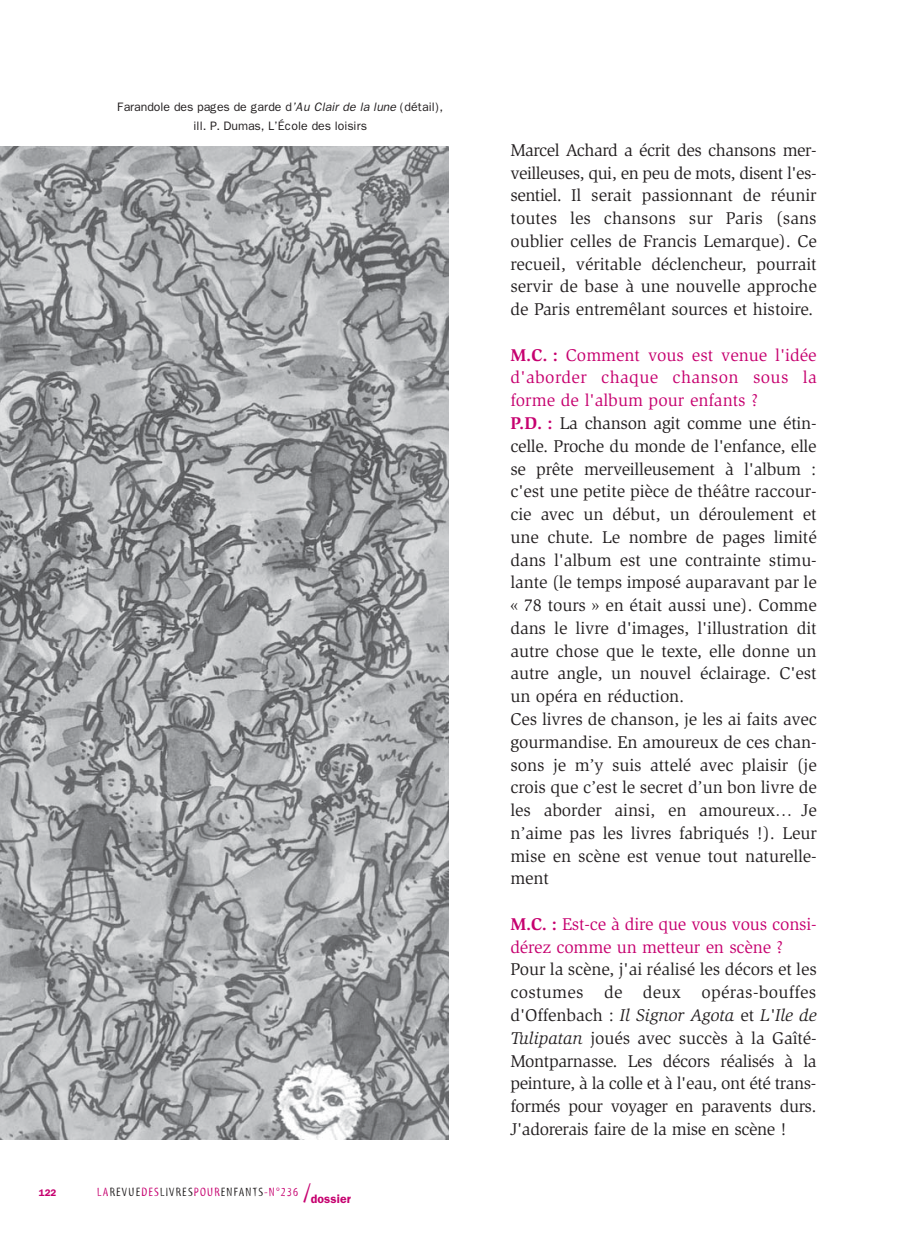
<style>
.page{position:relative;width:914px;height:1237px;background:#fff}
.page>*{position:absolute;margin:0;border:0;box-sizing:border-box;transform-origin:0 0}
.t1{font:17.5px/22.8px "Slimbach";letter-spacing:-.005em;color:#231f20;text-align:justify}
.t2{font:17.5px/22.8px "Slimbach";letter-spacing:-.01em;color:#c6006f}
.t3{font:12.25px/19.2px "Franklin Gothic";letter-spacing:-.005em;color:#231f20;text-align:center}
.t4{font:12.25px "Myriad Tilt";letter-spacing:.1em;color:#231f20}
.t5{font:600 9.62px "Franklin Gothic";color:#c6006f}
.s1{font-style:italic}
.s2{color:#c6006f}
.s3{font-size:26.25px;color:#c6006f}
.s4{font-family:"Franklin Gothic";font-weight:600;color:#c6006f}
.s5{font-weight:700;color:#c6006f}
.s6{font-weight:700}
</style>
<div class="page">
<img style="left:0;top:147px;width:448px;height:992px">
<p class="t3" style="left:117px;top:98px;width:328px">Farandole des pages de garde d<span class="s1">’Au Clair de la lune</span> (détail), ill. P. Dumas, L’École des loisirs</p>
<p class="t5" style="left:39px;top:1188px;width:19px">122</p>
<p class="t4" style="left:97px;top:1186px;width:255px"><span class="s2">LA</span>REVUE<span class="s2">DES</span>LIVRES<span class="s2">POUR</span>ENFANTS<span class="s2">-N°236</span> <span class="s3">/</span><span class="s4">dossier</span></p>
<p class="t1" style="left:510px;top:140px;width:308px">Marcel Achard a écrit des chansons mer&shy;veilleuses, qui, en peu de mots, disent l'es&shy;sentiel. Il serait passionnant de réunir toutes les chansons sur Paris (sans oublier celles de Francis Lemarque). Ce recueil, véritable déclencheur, pourrait servir de base à une nouvelle approche de Paris entremêlant sources et histoire.</p>
<p class="t1" style="left:510px;top:345px;width:308px;text-align:left"><span class="s5">M.C. :</span> <span class="s2">Comment vous est venue l'idée d'aborder chaque chanson sous la forme de l'album pour enfants ?<br></span><span class="s5">P.D. :</span> La chanson agit comme une étin&shy;celle. Proche du monde de l'enfance, elle se prête merveilleusement à l'album : c'est une petite pièce de théâtre raccour&shy;cie avec un début, un déroulement et une chute. Le nombre de pages limité dans l'album est une contrainte stimu&shy;lante (le temps imposé auparavant par le « 78 tours » en était aussi une). Comme dans le livre d'images, l'illustration dit autre chose que le texte, elle donne un autre angle, un nouvel éclairage. C'est un opéra en réduction.<br>Ces livres de chanson, je les ai faits avec gourmandise. En amoureux de ces chan&shy;sons je m’y suis attelé avec plaisir (je crois que c’est le secret d’un bon livre de les aborder ainsi, en amoureux… Je n’aime pas les livres fabriqués !). Leur mise en scène est venue tout naturelle&shy;ment</p>
<p class="t2" style="left:510px;top:913px;width:308px"><span class="s6">M.C. :</span> Est-ce à dire que vous vous consi&shy;dérez comme un metteur en scène ?</p>
<p class="t1" style="left:510px;top:959px;width:308px">Pour la scène, j'ai réalisé les décors et les costumes de deux opéras-bouffes d'Offenbach : <span class="s1">Il Signor Agota</span> et <span class="s1">L'Ile de Tulipatan</span> joués avec succès à la Gaîté-Montparnasse. Les décors réalisés à la peinture, à la colle et à l'eau, ont été trans&shy;formés pour voyager en paravents durs.<br>J'adorerais faire de la mise en scène !</p>
</div>
